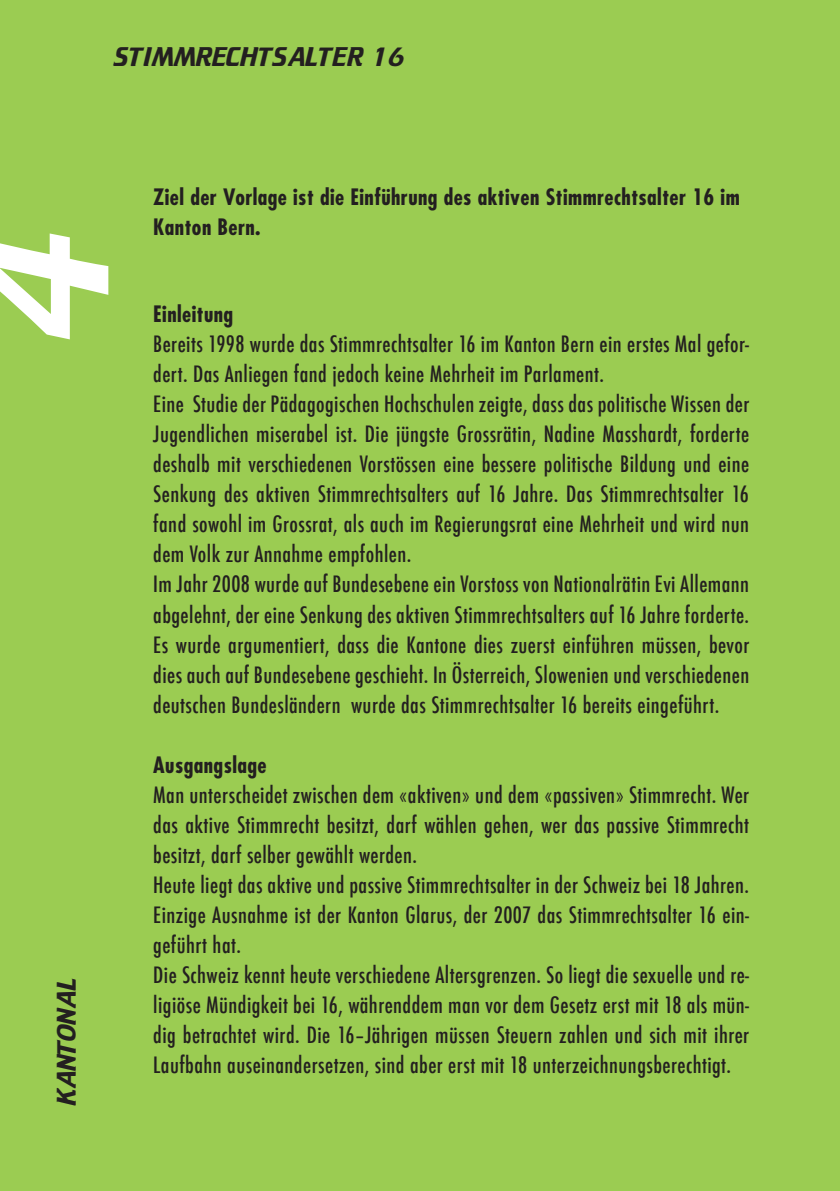
<style>
.page{position:relative;width:840px;height:1191px;background:#fff}
.page>*{position:absolute;margin:0;border:0;box-sizing:border-box;transform-origin:0 0}
.t1{font:195.4px "Biathlon";color:#fff}
.t2{font:28px "Biathlon";color:#231f20}
.t3{font:500 condensed 22px/30px "Futura";letter-spacing:.02em;color:#231f20}
.t4{font:700 condensed 22px/30px "Futura";letter-spacing:.02em;color:#231f20}
</style>
<div class="page">
<div style="left:0;top:0;width:839px;height:1191px;background:#9bcc52"></div>
<p class="t2" style="left:113px;top:42px;width:293px">STIMMRECHTSALTER 16</p>
<h1 class="t1" style="left:-61px;top:345px;width:119px;rotate:-90deg">4</h1>
<p class="t2" style="left:52px;top:1106px;width:129px;rotate:-90deg">KANTONAL</p>
<p class="t4" style="left:153px;top:181px;width:587px">Ziel der Vorlage ist die Einführung des aktiven Stimmrechtsalter 16 im<br>Kanton Bern.</p>
<p class="t4" style="left:153px;top:299px;width:81px">Einleitung</p>
<p class="t3" style="left:153px;top:329px;width:597px">Bereits 1998 wurde das Stimmrechtsalter 16 im Kanton Bern ein erstes Mal gefor‑ dert. Das Anliegen fand jedoch keine Mehrheit im Parlament.<br>Eine Studie der Pädagogischen Hochschulen zeigte, dass das politische Wissen der Jugendlichen miserabel ist. Die jüngste Grossrätin, Nadine Masshardt, forderte deshalb mit verschiedenen Vorstössen eine bessere politische Bildung und eine Senkung des aktiven Stimmrechtsalters auf 16 Jahre. Das Stimmrechtsalter 16 fand sowohl im Grossrat, als auch im Regierungsrat eine Mehrheit und wird nun dem Volk zur Annahme empfohlen.<br>Im Jahr 2008 wurde auf Bundesebene ein Vorstoss von Nationalrätin Evi Allemann abgelehnt, der eine Senkung des aktiven Stimmrechtsalters auf 16 Jahre forderte.<br>Es wurde argumentiert, dass die Kantone dies zuerst einführen müssen, bevor dies auch auf Bundesebene geschieht. In Österreich, Slowenien und verschiedenen deutschen Bundesländern wurde das Stimmrechtsalter 16 bereits eingeführt.</p>
<p class="t4" style="left:153px;top:749px;width:115px">Ausgangslage</p>
<p class="t3" style="left:153px;top:779px;width:597px">Man unterscheidet zwischen dem «aktiven» und dem «passiven» Stimmrecht. Wer das aktive Stimmrecht besitzt, darf wählen gehen, wer das passive Stimmrecht besitzt, darf selber gewählt werden.<br>Heute liegt das aktive und passive Stimmrechtsalter in der Schweiz bei 18 Jahren.<br>Einzige Ausnahme ist der Kanton Glarus, der 2007 das Stimmrechtsalter 16 ein‑ geführt hat.<br>Die Schweiz kennt heute verschiedene Altersgrenzen. So liegt die sexuelle und re‑ ligiöse Mündigkeit bei 16, währenddem man vor dem Gesetz erst mit 18 als mün‑ dig betrachtet wird. Die 16–Jährigen müssen Steuern zahlen und sich mit ihrer Laufbahn auseinandersetzen, sind aber erst mit 18 unterzeichnungsberechtigt.</p>
</div>
